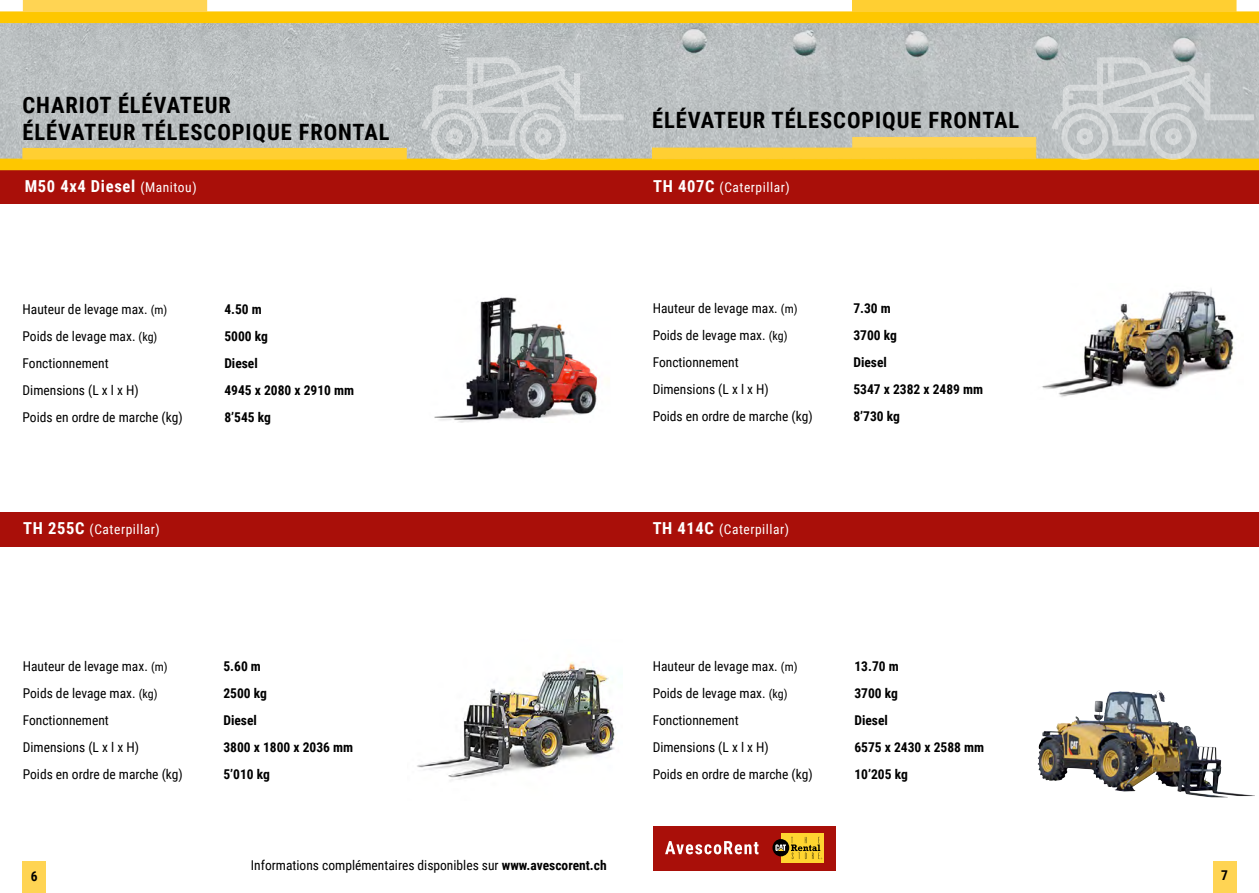
<style>
.page{position:relative;width:1259px;height:893px;background:#fff}
.page>*{position:absolute;margin:0;border:0;box-sizing:border-box;transform-origin:0 0}
.t1{font:700 22.5px/27px "Roboto Condensed";letter-spacing:.04em;color:#000}
.t2{font:700 16.5px "Roboto Condensed";letter-spacing:.04em;color:#fff}
.t3{font:13.5px/27px "Roboto Condensed";color:#000}
.t4{font:700 13.5px/27px "Roboto Condensed";color:#000}
.t5{font:13.5px "Roboto Condensed";letter-spacing:.04em;color:#fff}
.s1{font-weight:400;font-size:13.5px}
.s2{font-size:12px}
.s3{font-weight:700;font-size:16.5px}
.s4{font-weight:700}
</style>
<div class="page">
<div style="left:0;top:170px;width:1259px;height:34px;background:#a90f09"></div>
<div style="left:0;top:512px;width:1259px;height:34px;background:#a90f09"></div>
<img style="left:0;top:23px;width:1259px;height:34px">
<img style="left:1075px;top:691px;width:83px;height:30px">
<svg style="left:0;top:57px;width:1259px;height:113px;background:#c5c3af"></svg>
<div style="left:23px;top:148px;width:383px;height:11px;background:#ffcf32"></div>
<div style="left:852px;top:137px;width:184px;height:11px;background:#ffd453;border:1px solid #ffd453"></div>
<div style="left:652px;top:148px;width:384px;height:11px;background:#ffcf32"></div>
<svg style="left:0;top:0;width:1259px;height:23px"></svg>
<div style="left:652px;top:827px;width:183px;height:44px;background:#a90f09"></div>
<div style="left:781px;top:833px;width:42px;height:30px;background:#ffd530"></div>
<svg style="left:772px;top:839px;width:17px;height:17px"></svg>
<svg style="left:775px;top:837px;width:47px;height:22px"></svg>
<svg style="left:665px;top:841px;width:93px;height:13px"></svg>
<div style="left:23px;top:862px;width:23px;height:31px;background:#ffd453"></div>
<div style="left:1213px;top:862px;width:23px;height:31px;background:#ffd453"></div>
<img style="left:434px;top:297px;width:164px;height:125px">
<img style="left:417px;top:662px;width:199px;height:119px">
<img style="left:1041px;top:288px;width:193px;height:109px">
<h1 class="t1" style="left:23px;top:91px;width:368px">CHARIOT ÉLÉVATEUR<br>ÉLÉVATEUR TÉLESCOPIQUE FRONTAL</h1>
<p class="t2" style="left:25px;top:175px;width:173px">M50 4x4 Diesel <span class="s1">(Manitou)</span></p>
<p class="t3" style="left:23px;top:295px;width:162px">Hauteur de levage max. <span class="s2">(m)<br></span>Poids de levage max. <span class="s2">(kg)<br></span>Fonctionnement<br>Dimensions (L x l x H)<br>Poids en ordre de marche (kg)</p>
<p class="t4" style="left:224px;top:295px;width:131px">4.50 m<br>5000 kg<br>Diesel<br>4945 x 2080 x 2910 mm<br>8’545 kg</p>
<p class="t5" style="left:23px;top:520px;width:138px"><span class="s3">TH 255C</span> (Caterpillar)</p>
<p class="t3" style="left:23px;top:652px;width:162px">Hauteur de levage max. <span class="s2">(m)<br></span>Poids de levage max. <span class="s2">(kg)<br></span>Fonctionnement<br>Dimensions (L x l x H)<br>Poids en ordre de marche (kg)</p>
<p class="t4" style="left:223px;top:652px;width:131px">5.60 m<br>2500 kg<br>Diesel<br>3800 x 1800 x 2036 mm<br>5’010 kg</p>
<h1 class="t1" style="left:652px;top:106px;width:368px">ÉLÉVATEUR TÉLESCOPIQUE FRONTAL</h1>
<p class="t5" style="left:653px;top:178px;width:138px"><span class="s3">TH 407C</span> (Caterpillar)</p>
<p class="t3" style="left:652px;top:294px;width:162px">Hauteur de levage max. <span class="s2">(m)<br></span>Poids de levage max. <span class="s2">(kg)<br></span>Fonctionnement<br>Dimensions (L x l x H)<br>Poids en ordre de marche (kg)</p>
<p class="t4" style="left:853px;top:294px;width:131px">7.30 m<br>3700 kg<br>Diesel<br>5347 x 2382 x 2489 mm<br>8’730 kg</p>
<p class="t5" style="left:652px;top:520px;width:138px"><span class="s3">TH 414C</span> (Caterpillar)</p>
<p class="t3" style="left:652px;top:652px;width:162px">Hauteur de levage max. <span class="s2">(m)<br></span>Poids de levage max. <span class="s2">(kg)<br></span>Fonctionnement<br>Dimensions (L x l x H)<br>Poids en ordre de marche (kg)</p>
<p class="t4" style="left:854px;top:652px;width:131px">13.70 m<br>3700 kg<br>Diesel<br>6575 x 2430 x 2588 mm<br>10’205 kg</p>
<p class="t3" style="left:251px;top:851px;width:357px">Informations complémentaires disponibles sur <span class="s4">www.avescorent.ch</span></p>
<p class="t4" style="left:31px;top:863px;width:8px">6</p>
<p class="t4" style="left:1221px;top:861px;width:8px">7</p>
</div>
